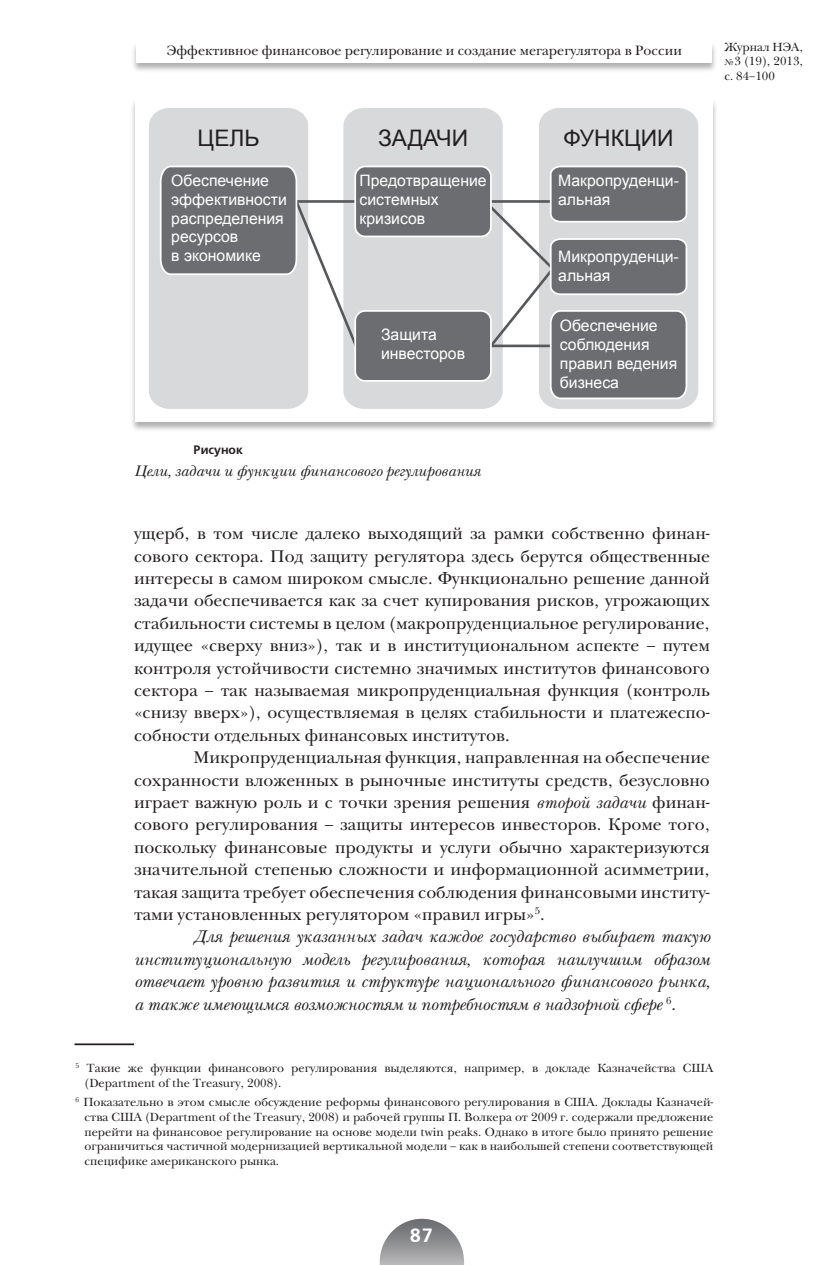
<style>
.page{position:relative;width:839px;height:1265px;background:#fff}
.page>*{position:absolute;margin:0;border:0;box-sizing:border-box;transform-origin:0 0}
.t1{font:22.75px "Arial";color:#231f20}
.t2{font:600 19.25px "Free Set";color:#fff}
.Bodi_text{font:17.5px/22.4px "New Baskerville C";color:#231f20;text-align:justify}
.Bodi_text-2{font:italic 17.5px/22.4px "New Baskerville C";color:#231f20;text-align:justify}
.t3{font:15.75px/18.9px "Arial";color:#fff}
.Podrisunochnye{font:italic 15.75px "New Baskerville C";color:#231f20}
.colontitul{font:14px "New Baskerville C";color:#231f20}
.Snoski{font:12.25px/14.7px "New Baskerville C";color:#231f20}
.colontitul-2{font:12.25px/14.7px "New Baskerville C";color:#231f20}
.Рис__1{font:600 12.25px "Free Set";color:#231f20}
.s1{font-size:8.75px}
.s2{font-style:italic}
.s3{font-style:normal}
</style>
<div class="page">
<svg style="left:379px;top:1219px;width:85px;height:46px"></svg>
<hr style="left:74px;top:1043px;width:60px;height:2px;background:#231f20">
<div style="left:129px;top:99px;width:588px;height:333px;background:#231f20;opacity:.35"></div>
<div style="left:135px;top:99px;width:577px;height:323px;background:#fff"></div>
<div style="left:149px;top:108px;width:159px;height:301px;background:#d8d9db"></div>
<div style="left:343px;top:108px;width:159px;height:301px;background:#d8d9db"></div>
<div style="left:539px;top:108px;width:159px;height:301px;background:#d8d9db"></div>
<svg style="left:159px;top:165px;width:204px;height:193px"></svg>
<div style="left:355px;top:166px;width:136px;height:70px;background:#6c6d70;border-radius:10px"></div>
<div style="left:354px;top:166px;width:137px;height:71px;border:2px solid #fff;border-radius:10px"></div>
<div style="left:355px;top:311px;width:136px;height:70px;background:#6c6d70;border-radius:10px"></div>
<div style="left:354px;top:310px;width:137px;height:72px;border:2px solid #fff;border-radius:10px"></div>
<svg style="left:481px;top:165px;width:207px;height:235px"></svg>
<div style="left:131px;top:41px;width:586px;height:32px;background:#231f20;opacity:.35"></div>
<div style="left:136px;top:42px;width:576px;height:21px;background:#fff"></div>
<p class="colontitul" style="left:167px;top:42px;width:516px">Эффективное финансовое регулирование и создание мегарегулятора в России</p>
<p class="colontitul-2" style="left:724px;top:39px;width:80px">Журнал НЭА,</p>
<p class="colontitul-2" style="left:724px;top:54px;width:80px"><span class="s1">№</span> 3 (19), 2013, с. 84–100</p>
<p class="t1" style="left:197px;top:124px;width:63px">ЦЕЛЬ</p>
<p class="t1" style="left:378px;top:124px;width:91px">ЗАДАЧИ</p>
<p class="t1" style="left:563px;top:124px;width:111px">ФУНКЦИИ</p>
<p class="t3" style="left:171px;top:171px;width:117px">Обеспечение эффективности распределения ресурсов<br>в экономике</p>
<p class="t3" style="left:359px;top:171px;width:128px">Предотвращение системных кризисов</p>
<p class="t3" style="left:558px;top:171px;width:122px">Макропруденци&shy;альная</p>
<p class="t3" style="left:558px;top:247px;width:122px">Микропруденци&shy;альная</p>
<p class="t3" style="left:381px;top:325px;width:85px">Защита инвесторов</p>
<p class="Рис__1" style="left:193px;top:442px;width:51px">Рисунок</p>
<p class="Podrisunochnye" style="left:134px;top:461px;width:348px">Цели, задачи и функции финансового регулирования</p>
<p class="t3" style="left:559px;top:316px;width:119px">Обеспечение соблюдения правил ведения бизнеса</p>
<p class="Bodi_text" style="left:134px;top:522px;width:577px">ущерб, в том числе далеко выходящий за рамки собственно финан&shy;сового сектора. Под защиту регулятора здесь берутся общественные интересы в самом широком смысле. Функционально решение данной задачи обеспечивается как за счет купирования рисков, угрожающих стабильности системы в целом (макропруденциальное регулирование, идущее «сверху вниз»), так и в институциональном аспекте – путем контроля устойчивости системно значимых институтов финансового сектора – так называемая микропруденциальная функция (контроль «снизу вверх»), осуществляемая в целях стабильности и платежеспо&shy;собности отдельных финансовых институтов.</p>
<p class="Bodi_text" style="left:134px;top:746px;width:577px;text-indent:60px">Микропруденциальная функция, направленная на обеспечение сохранности вложенных в рыночные институты средств, безусловно играет важную роль и с точки зрения решения <span class="s2">второй задачи</span> финан&shy;сового регулирования – защиты интересов инвесторов. Кроме того, поскольку финансовые продукты и услуги обычно характеризуются значительной степенью сложности и информационной асимметрии, такая защита требует обеспечения соблюдения финансовыми институ&shy;тами установленных регулятором «правил игры»<sup>5</sup>.</p>
<p class="Bodi_text-2" style="left:134px;top:926px;width:577px;text-indent:60px">Для решения указанных задач каждое государство выбирает такую институциональную модель регулирования, которая наилучшим образом отвечает уровню развития и структуре национального финансового рынка, а также имеющимся возможностям и потребностям в надзорной сфере <sup>6</sup><span class="s3">.</span></p>
<p class="Snoski" style="left:84px;top:1061px;width:630px;text-indent:-9px"><sup>5</sup> Такие же функции финансового регулирования выделяются, например, в докладе Казначейства США (Department of the Treasury, 2008).</p>
<p class="Snoski" style="left:84px;top:1095px;width:630px;text-align:justify;text-indent:-9px"><sup>6</sup> Показательно в этом смысле обсуждение реформы финансового регулирования в США. Доклады Казначей&shy;ства США (Department of the Treasury, 2008) и рабочей группы П. Волкера от 2009 г. содержали предложение перейти на финансовое регулирование на основе модели twin peaks. Однако в итоге было принято решение ограничиться частичной модернизацией вертикальной модели – как в наибольшей степени соответствующей специфике американского рынка.</p>
<p class="t2" style="left:409px;top:1224px;width:25px">87</p>
</div>
